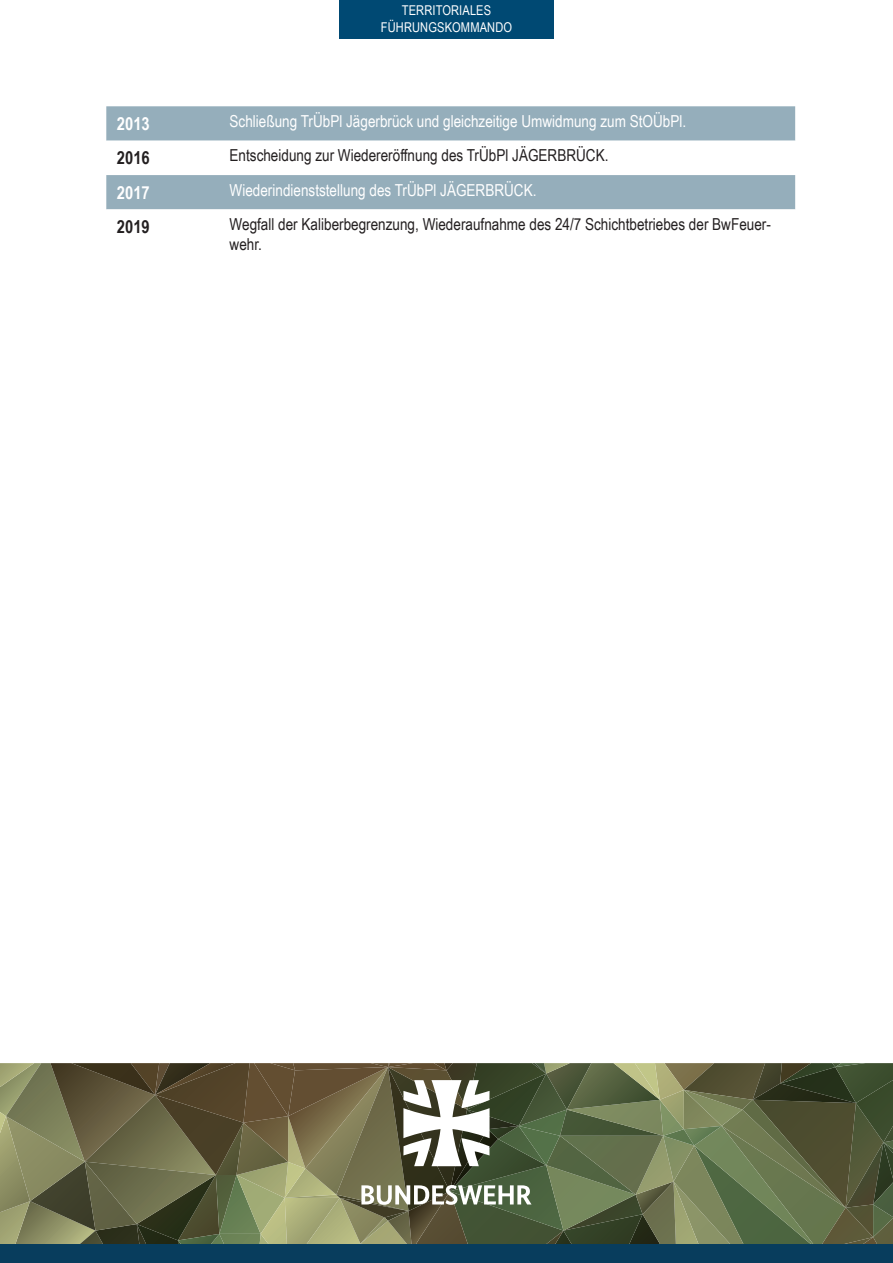
<style>
.page{position:relative;width:893px;height:1263px;background:#fff}
.page>*{position:absolute;margin:0;border:0;box-sizing:border-box;transform-origin:0 0}
.t1{font:700 18px "Arial Narrow";color:#fff}
.t2{font:700 18px "Arial Narrow";color:#231f20}
.t3{font:16.5px/19.8px "Arial Narrow";color:#231f20}
.t4{font:16.5px "Arial Narrow";color:#fff}
.t5{font:13.5px/16.2px "Arial Narrow";letter-spacing:.01em;color:#fff;text-align:center}
</style>
<div class="page">
<svg style="left:0;top:1063px;width:893px;height:181px;background:#6a6e4d"></svg>
<div style="left:0;top:1244px;width:893px;height:19px;background:#083d5d"></div>
<div style="left:339px;top:0;width:215px;height:38px;background:#004973"></div>
<div style="left:106px;top:106px;width:689px;height:35px;background:#95aebb"></div>
<div style="left:106px;top:175px;width:689px;height:35px;background:#95aebb"></div>
<p class="t5" style="left:381px;top:2px;width:133px">TERRITORIALES<br>FÜHRUNGSKOMMANDO</p>
<p class="t1" style="left:117px;top:110px;width:34px">2013</p>
<p class="t4" style="left:230px;top:109px;width:458px">Schließung TrÜbPl Jägerbrück und gleichzeitige Umwidmung zum StOÜbPl.</p>
<p class="t2" style="left:117px;top:144px;width:34px">2016</p>
<p class="t3" style="left:230px;top:145px;width:380px">Entscheidung zur Wiedereröffnung des TrÜbPl JÄGERBRÜCK.</p>
<p class="t1" style="left:117px;top:179px;width:34px">2017</p>
<p class="t4" style="left:230px;top:178px;width:308px">Wiederindienststellung des TrÜbPl JÄGERBRÜCK.</p>
<p class="t2" style="left:117px;top:213px;width:34px">2019</p>
<p class="t3" style="left:230px;top:214px;width:543px">Wegfall der Kaliberbegrenzung, Wiederaufnahme des 24/7 Schichtbetriebes der BwFeuer&shy;wehr.</p>
</div>
